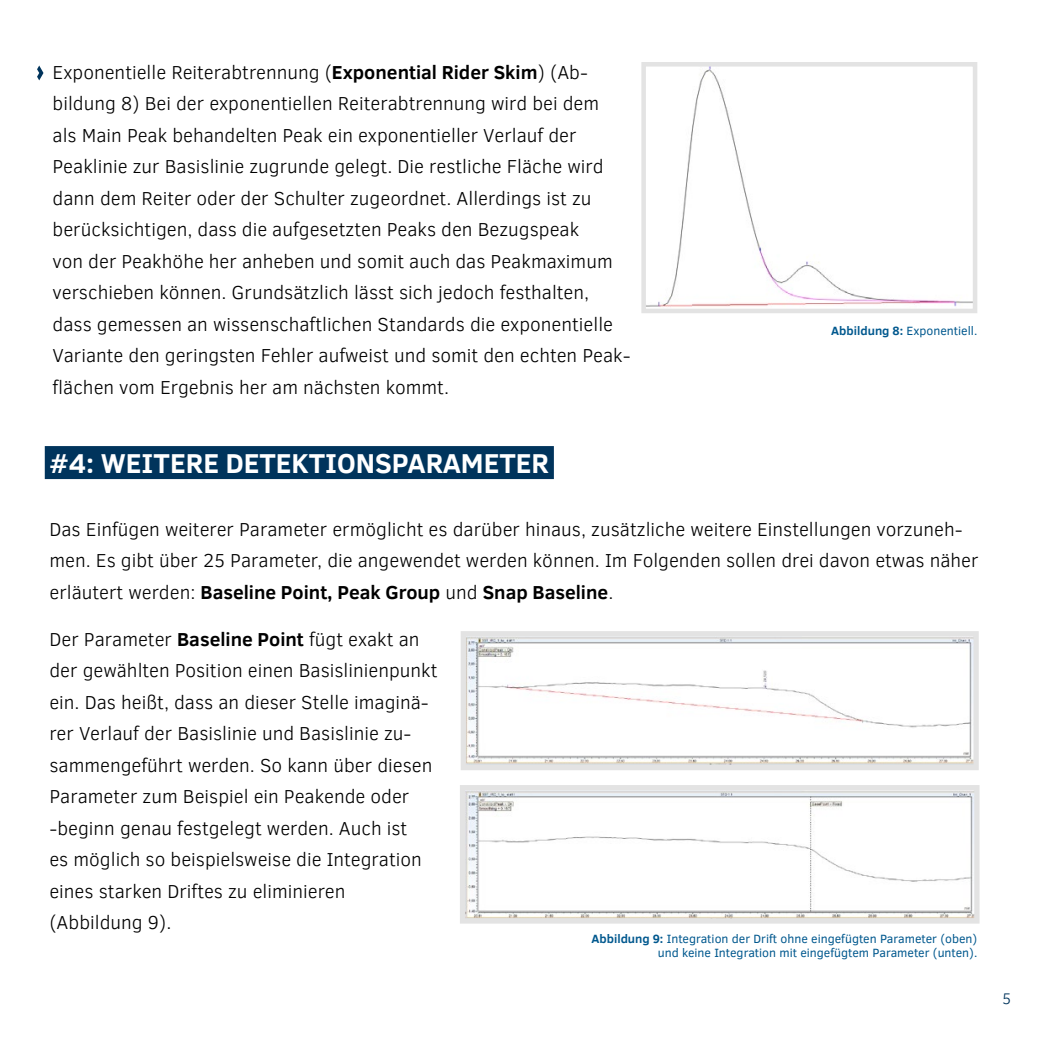
<style>
.page{position:relative;width:1042px;height:1042px;background:#fff}
.page>*{position:absolute;margin:0;border:0;box-sizing:border-box;transform-origin:0 0}
.t1{font:700 28px "Clear Sans";color:#fff}
.t2{font:300 19.25px/31.5px "Clear Sans";color:#000}
.t3{font:300 15.75px "Clear Sans";color:#00345c}
.t4{font:12.25px/14.7px "Clear Sans";color:#00588e;text-align:right}
.s1{font-weight:700}
</style>
<div class="page">
<div style="left:45px;top:446px;width:509px;height:33px;background:#00345c"></div>
<svg style="left:641px;top:62px;width:336px;height:251px"></svg>
<svg style="left:37px;top:66px;width:6px;height:14px"></svg>
<svg style="left:461px;top:631px;width:518px;height:139px"></svg>
<svg style="left:460px;top:785px;width:520px;height:139px"></svg>
<p class="t2" style="left:53px;top:56px;width:579px">Exponentielle Reiterabtrennung (<span class="s1">Exponential Rider Skim</span>) (Ab&shy;bildung 8) Bei der exponentiellen Reiterabtrennung wird bei dem<br>als Main Peak behandelten Peak ein exponentieller Verlauf der Peaklinie zur Basislinie zugrunde gelegt. Die restliche Fläche wird dann dem Reiter oder der Schulter zugeordnet. Allerdings ist zu berücksichtigen, dass die aufgesetzten Peaks den Bezugspeak<br>von der Peakhöhe her anheben und somit auch das Peakmaximum verschieben können. Grundsätzlich lässt sich jedoch festhalten, dass gemessen an wissenschaftlichen Standards die exponentielle Variante den geringsten Fehler aufweist und somit den echten Peak&shy;flächen vom Ergebnis her am nächsten kommt.</p>
<h1 class="t1" style="left:49px;top:442px;width:501px">#4: WEITERE DETEKTIONSPARAMETER</h1>
<p class="t4" style="left:831px;top:323px;width:147px"><span class="s1">Abbildung 8:</span> Exponentiell.</p>
<p class="t2" style="left:49px;top:513px;width:930px">Das Einfügen weiterer Parameter ermöglicht es darüber hinaus, zusätzliche weitere Einstellungen vorzuneh&shy;men. Es gibt über 25 Parameter, die angewendet werden können. Im Folgenden sollen drei davon etwas näher erläutert werden: <span class="s1">Baseline Point, Peak Group</span> und <span class="s1">Snap Baseline</span>.</p>
<p class="t2" style="left:49px;top:623px;width:390px">Der Parameter <span class="s1">Baseline Point</span> fügt exakt an der gewählten Position einen Basislinienpunkt ein. Das heißt, dass an dieser Stelle imaginä&shy;rer Verlauf der Basislinie und Basislinie zu&shy;sammengeführt werden. So kann über diesen Parameter zum Beispiel ein Peakende oder -beginn genau festgelegt werden. Auch ist<br>es möglich so beispielsweise die Integration eines starken Driftes zu eliminieren (Abbildung 9).</p>
<p class="t4" style="left:591px;top:931px;width:387px"><span class="s1">Abbildung 9:</span> Integration der Drift ohne eingefügten Parameter (oben) und keine Integration mit eingefügtem Parameter (unten).</p>
<p class="t3" style="left:1002px;top:988px;width:11px">5</p>
</div>
